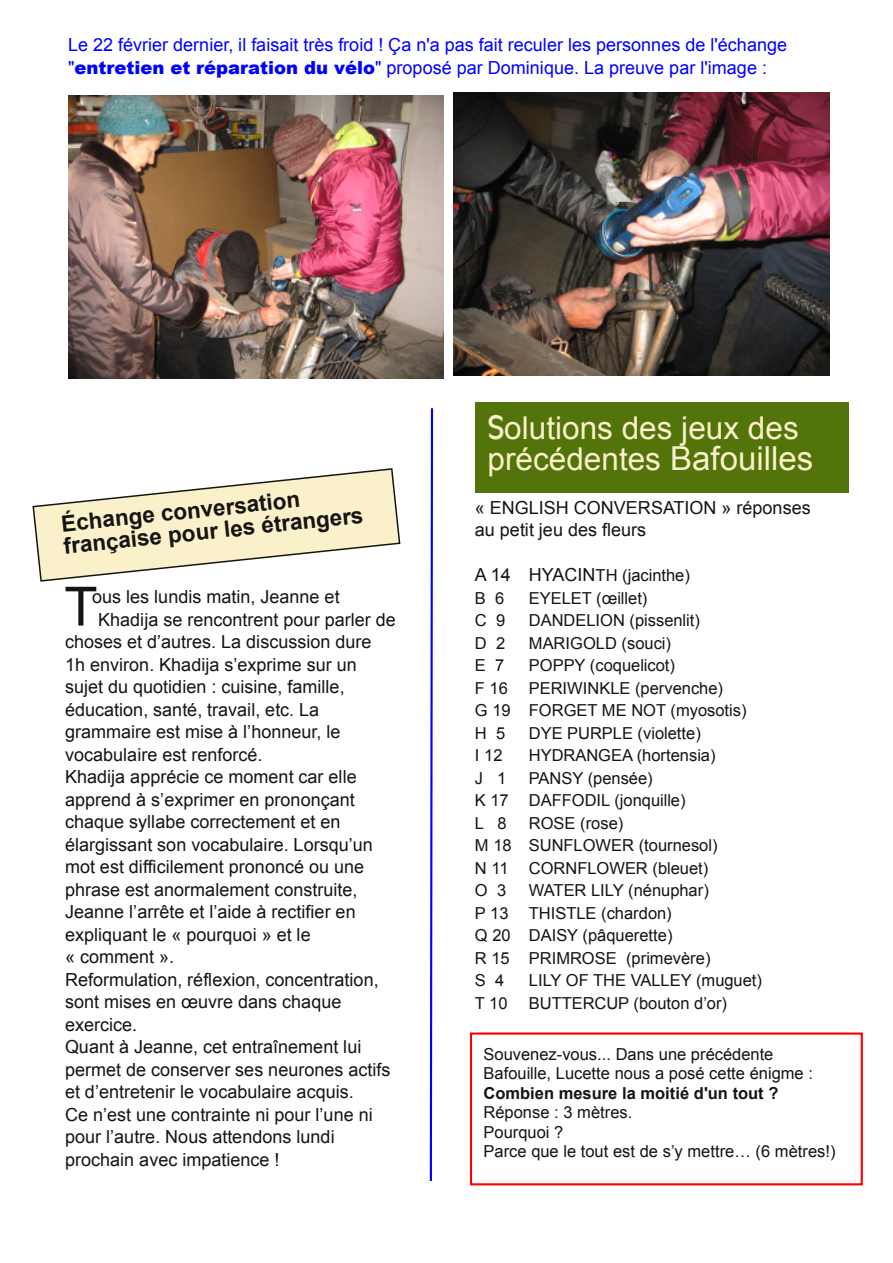
<style>
.page{position:relative;width:893px;height:1263px;background:#fff}
.page>*{position:absolute;margin:0;border:0;box-sizing:border-box;transform-origin:0 0}
.t1{font:54.15px "Arial";color:#161413}
.t2{font:31.5px/31.5px "Arial";color:#faf0c9}
.t3{font:700 22.5px/22.5px "Arial";color:#161413}
.t4{font:18px/22.5px "Arial";color:#161413}
.t5{font:18px/22.5px "Arial";color:#00f}
.t6{font:16.5px/22.5px "Arial";color:#161413}
.t7{font:700 16.5px "Arial";color:#161413}
.s1{font-weight:900}
.s2{font-family:"Antique Olive"}
.s3{font-size:33px}
.s4{font-size:18px}
</style>
<div class="page">
<svg style="left:32px;top:468px;width:369px;height:114px"></svg>
<div style="left:470px;top:1032px;width:393px;height:153px;border:2px solid #f00"></div>
<img style="left:68px;top:96px;width:375px;height:282px">
<img style="left:454px;top:93px;width:375px;height:282px">
<div style="left:475px;top:402px;width:373px;height:90px;background:#53730b"></div>
<svg style="left:429px;top:408px;width:5px;height:773px"></svg>
<p class="t5" style="left:68px;top:34px;width:721px">Le 22 février dernier, il faisait très froid ! Ça n'a pas fait reculer les personnes de l'échange "<span class="s1">entretien et réparation du vélo</span>" proposé par Dominique. La preuve par l'image :</p>
<p class="t3" style="left:60px;top:513px;width:303px;rotate:-6deg">Échange conversation française pour les étrangers</p>
<h1 class="t1" style="left:64px;top:576px;width:35px">T</h1>
<p class="t4" style="left:92px;top:585px;width:249px">ous les lundis matin, Jeanne et</p>
<p class="t4" style="left:98px;top:608px;width:299px">Khadija se rencontrent pour parler de</p>
<p class="t4" style="left:65px;top:630px;width:308px">choses et d’autres. La discussion dure</p>
<p class="t4" style="left:65px;top:653px;width:293px">1h environ. Khadija s’exprime sur un</p>
<p class="t4" style="left:65px;top:675px;width:281px">sujet du quotidien : cuisine, famille,</p>
<p class="t4" style="left:65px;top:698px;width:256px">éducation, santé, travail, etc. La</p>
<p class="t4" style="left:65px;top:720px;width:277px">grammaire est mise à l’honneur, le</p>
<p class="t4" style="left:65px;top:743px;width:199px">vocabulaire est renforcé.</p>
<p class="t4" style="left:65px;top:765px;width:293px">Khadija apprécie ce moment car elle</p>
<p class="t4" style="left:65px;top:788px;width:291px">apprend à s’exprimer en prononçant</p>
<p class="t4" style="left:65px;top:810px;width:277px">chaque syllabe correctement et en</p>
<p class="t4" style="left:65px;top:833px;width:309px">élargissant son vocabulaire. Lorsqu’un</p>
<p class="t4" style="left:65px;top:855px;width:301px">mot est difficilement prononcé ou une</p>
<p class="t4" style="left:65px;top:878px;width:294px">phrase est anormalement construite,</p>
<p class="t4" style="left:65px;top:900px;width:292px">Jeanne l’arrête et l’aide à rectifier en</p>
<p class="t4" style="left:65px;top:923px;width:247px">expliquant le « pourquoi » et le</p>
<p class="t4" style="left:65px;top:945px;width:111px">« comment ».</p>
<p class="t4" style="left:65px;top:968px;width:315px">Reformulation, réflexion, concentration,</p>
<p class="t4" style="left:65px;top:990px;width:278px">sont mises en œuvre dans chaque</p>
<p class="t4" style="left:65px;top:1013px;width:74px">exercice.</p>
<p class="t4" style="left:65px;top:1035px;width:298px">Quant à Jeanne, cet entraînement lui</p>
<p class="t4" style="left:65px;top:1058px;width:327px">permet de conserver ses neurones actifs</p>
<p class="t4" style="left:65px;top:1080px;width:290px">et d’entretenir le vocabulaire acquis.</p>
<p class="t4" style="left:65px;top:1103px;width:309px">Ce n’est une contrainte ni pour l’une ni</p>
<p class="t4" style="left:65px;top:1125px;width:271px">pour l’autre. Nous attendons lundi</p>
<p class="t4" style="left:65px;top:1148px;width:216px">prochain avec impatience !</p>
<h2 class="t2" style="left:487px;top:412px;width:327px"><span class="s2">S</span>olutions des jeux des précédentes <span class="s3">Bafouilles</span></h2>
<p class="t4" style="left:475px;top:496px;width:337px">« ENGLISH CONVERSATION » réponses au petit jeu des fleurs</p>
<p class="t6" style="left:475px;top:564px;width:217px"><span class="s4">A 14 HYACIN</span>TH (jacinthe)<br>B 6</p>
<p class="t6" style="left:529px;top:586px;width:120px">EYELET (œillet)</p>
<p class="t6" style="left:475px;top:609px;width:32px">C 9</p>
<p class="t6" style="left:529px;top:609px;width:173px">DANDELION (pissenlit)</p>
<p class="t6" style="left:475px;top:631px;width:32px">D 2</p>
<p class="t6" style="left:529px;top:631px;width:144px">MARIGOLD (souci)</p>
<p class="t6" style="left:475px;top:654px;width:31px">E 7</p>
<p class="t6" style="left:529px;top:654px;width:148px">POPPY (coquelicot)</p>
<p class="t6" style="left:475px;top:676px;width:35px">F 16</p>
<p class="t6" style="left:475px;top:676px;width:273px;text-indent:54px">PERIWINKLE (pervenche)<br>G 19 FORGET ME NOT (myosotis)<br>H 5</p>
<p class="t6" style="left:529px;top:721px;width:173px">DYE PURPLE (violette)</p>
<p class="t6" style="left:475px;top:744px;width:29px">I 12</p>
<p class="t6" style="left:529px;top:744px;width:188px">HYDRANGEA (hortensia)</p>
<p class="t6" style="left:475px;top:766px;width:33px">J 1</p>
<p class="t6" style="left:475px;top:766px;width:212px;text-indent:54px">PANSY (pensée)<br>K 17 DAFFODIL (jonquille)<br>L 8</p>
<p class="t6" style="left:475px;top:811px;width:244px;text-indent:54px">ROSE (rose)<br>M 18 SUNFLOWER (tournesol)<br>N 11 CORNFLOWER (bleuet)<br>O 3</p>
<p class="t6" style="left:475px;top:879px;width:237px;text-indent:54px">WATER LILY (nénuphar)<br>P 13 THISTLE (chardon)<br>Q 20 DAISY (pâquerette)<br>R 15 PRIMROSE (primevère)<br>S 4</p>
<p class="t6" style="left:529px;top:969px;width:235px">LILY OF THE VALLEY (muguet)</p>
<p class="t6" style="left:475px;top:991px;width:34px">T 10</p>
<p class="t6" style="left:529px;top:991px;width:200px">BUTTERCUP (bouton d’or)</p>
<p class="t6" style="left:484px;top:1044px;width:331px;line-height:19.5px">Souvenez-vous... Dans une précédente<br>Bafouille, Lucette nous a posé cette énigme :</p>
<p class="t7" style="left:484px;top:1084px;width:296px">Combien mesure la moitié d'un tout ?</p>
<p class="t6" style="left:484px;top:1103px;width:353px;line-height:19.5px">Réponse : 3 mètres.<br>Pourquoi ?<br>Parce que le tout est de s’y mettre… (6 mètres!)</p>
</div>
